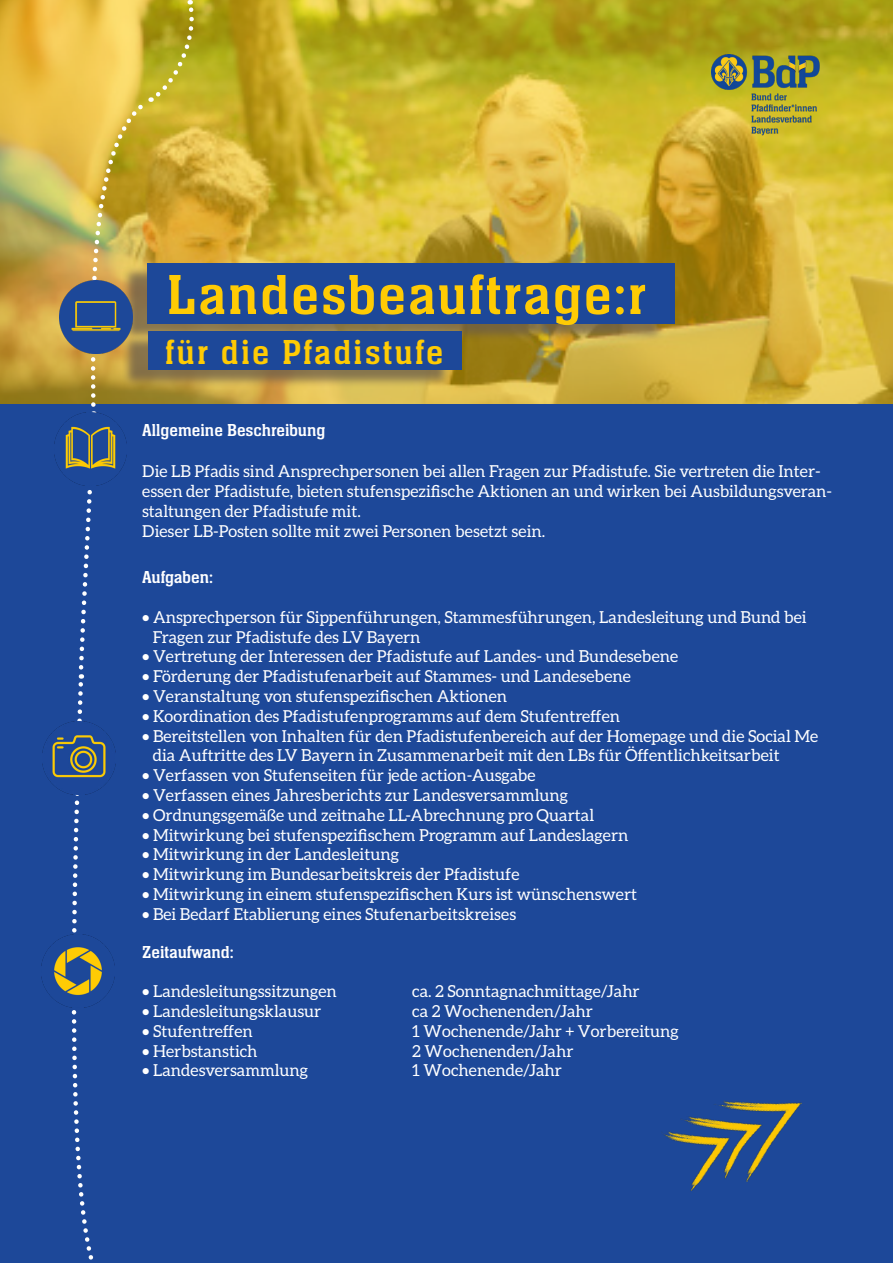
<style>
.page{position:relative;width:893px;height:1263px;background:#1d4899}
.page>*{position:absolute;margin:0;border:0;box-sizing:border-box;transform-origin:0 0}
.t1{font:58.5px "Immenhausen";letter-spacing:.03em;color:#ffcb04}
.t2{font:36px "Immenhausen";letter-spacing:.06em;color:#ffcb04}
.t3{font:18px "Immenhausen";color:#fff}
.t4{font:16.5px/19.8px "Aleo";color:#fff}
</style>
<div class="page">
<svg style="left:0;top:0;width:893px;height:404px;background:#c9ae32"></svg>
<img style="left:712px;top:54px;width:127px;height:96px">
<div style="left:122px;top:265px;width:543px;height:77px;background:#6b5c48;opacity:.75"></div>
<div style="left:148px;top:263px;width:527px;height:61px;background:#1d4899"></div>
<div style="left:122px;top:333px;width:330px;height:55px;background:#6b5c48;opacity:.75"></div>
<div style="left:148px;top:331px;width:313px;height:39px;background:#1d4899"></div>
<svg style="left:57px;top:0;width:139px;height:1260px"></svg>
<img style="left:41px;top:935px;width:73px;height:73px">
<img style="left:60px;top:280px;width:72px;height:73px">
<img style="left:43px;top:722px;width:73px;height:73px">
<img style="left:54px;top:412px;width:73px;height:73px">
<img style="left:661px;top:1100px;width:141px;height:91px">
<p class="t1" style="left:167px;top:263px;width:481px">Landesbeauftrage:r</p>
<p class="t2" style="left:165px;top:333px;width:279px">für die Pfadistufe</p>
<p class="t3" style="left:142px;top:420px;width:185px">Allgemeine Beschreibung</p>
<p class="t4" style="left:142px;top:461px;width:691px">Die LB Pfadis sind Ansprechpersonen bei allen Fragen zur Pfadistufe. Sie vertreten die Inter&shy;essen der Pfadistufe, bieten stufenspezifische Aktionen an und wirken bei Ausbildungsveran&shy;staltungen der Pfadistufe mit.</p>
<p class="t4" style="left:142px;top:520px;width:405px">Dieser LB-Posten sollte mit zwei Personen besetzt sein.</p>
<p class="t3" style="left:142px;top:567px;width:72px">Aufgaben:</p>
<p class="t4" style="left:142px;top:607px;width:666px">• Ansprechperson für Sippenführungen, Stammesführungen, Landesleitung und Bund bei</p>
<p class="t4" style="left:153px;top:626px;width:269px">Fragen zur Pfadistufe des LV Bayern</p>
<p class="t4" style="left:142px;top:646px;width:538px">• Vertretung der Interessen der Pfadistufe auf Landes- und Bundesebene</p>
<p class="t4" style="left:142px;top:666px;width:490px">• Förderung der Pfadistufenarbeit auf Stammes- und Landesebene</p>
<p class="t4" style="left:142px;top:686px;width:366px">• Veranstaltung von stufenspezifischen Aktionen</p>
<p class="t4" style="left:142px;top:706px;width:479px">• Koordination des Pfadistufenprogramms auf dem Stufentreffen</p>
<p class="t4" style="left:142px;top:725px;width:678px">• Bereitstellen von Inhalten für den Pfadistufenbereich auf der Homepage und die Social Me</p>
<p class="t4" style="left:153px;top:745px;width:628px">dia Auftritte des LV Bayern in Zusammenarbeit mit den LBs für Öffentlichkeitsarbeit</p>
<p class="t4" style="left:142px;top:765px;width:395px">• Verfassen von Stufenseiten für jede action-Ausgabe</p>
<p class="t4" style="left:142px;top:785px;width:427px">• Verfassen eines Jahresberichts zur Landesversammlung</p>
<p class="t4" style="left:142px;top:805px;width:453px">• Ordnungsgemäße und zeitnahe LL-Abrechnung pro Quartal</p>
<p class="t4" style="left:142px;top:824px;width:488px">• Mitwirkung bei stufenspezifischem Programm auf Landeslagern</p>
<p class="t4" style="left:142px;top:844px;width:258px">• Mitwirkung in der Landesleitung</p>
<p class="t4" style="left:142px;top:864px;width:379px">• Mitwirkung im Bundesarbeitskreis der Pfadistufe</p>
<p class="t4" style="left:142px;top:884px;width:496px">• Mitwirkung in einem stufenspezifischen Kurs ist wünschenswert</p>
<p class="t4" style="left:142px;top:904px;width:375px">• Bei Bedarf Etablierung eines Stufenarbeitskreises</p>
<p class="t3" style="left:142px;top:942px;width:93px">Zeitaufwand:</p>
<p class="t4" style="left:142px;top:981px;width:196px">• Landesleitungssitzungen</p>
<p class="t4" style="left:412px;top:981px;width:229px">ca. 2 Sonntagnachmittage/Jahr</p>
<p class="t4" style="left:142px;top:1001px;width:181px">• Landesleitungsklausur</p>
<p class="t4" style="left:412px;top:1001px;width:182px">ca 2 Wochenenden/Jahr</p>
<p class="t4" style="left:142px;top:1021px;width:112px">• Stufentreffen</p>
<p class="t4" style="left:412px;top:1021px;width:268px">1 Wochenende/Jahr + Vorbereitung</p>
<p class="t4" style="left:142px;top:1040px;width:117px">• Herbstanstich</p>
<p class="t4" style="left:412px;top:1040px;width:163px">2 Wochenenden/Jahr</p>
<p class="t4" style="left:142px;top:1060px;width:167px">• Landesversammlung</p>
<p class="t4" style="left:412px;top:1060px;width:151px">1 Wochenende/Jahr</p>
</div>
